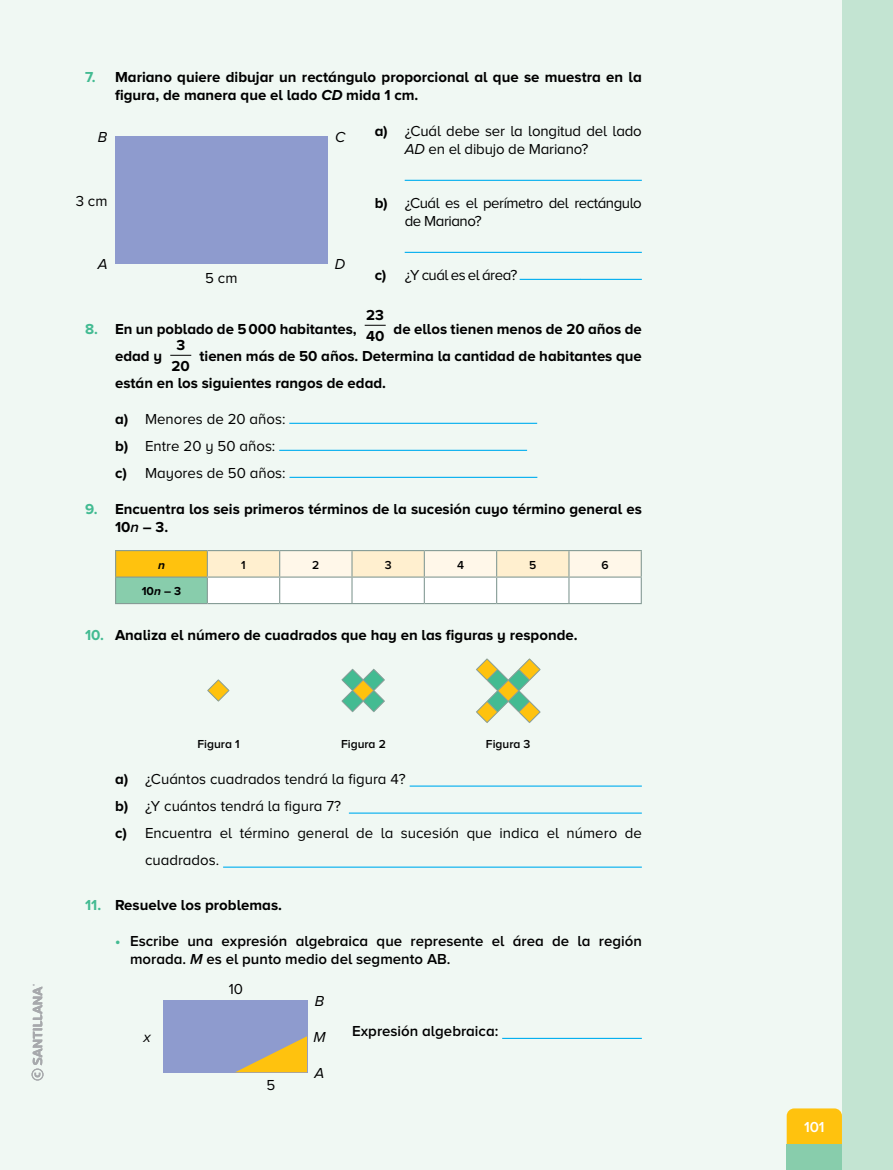
<style>
.page{position:relative;width:893px;height:1170px;background:#fff}
.page>*{position:absolute;margin:0;border:0;box-sizing:border-box;transform-origin:0 0}
.t1{font:700 15px/18px "Proxima Nova A";color:#000}
.t2{font:15px/27px "Proxima Nova A";color:#000}
.t3{font:600 15px/18px "Proxima Nova A";color:#000}
.t4{font:15px/18px "Proxima Nova A";letter-spacing:-.03em;color:#000}
.t5{font:italic 15px "Proxima Nova A";color:#000}
.t6{font:600 15px "Proxima Nova A";color:#fff}
.t7{font:600 12px "Proxima Nova A";color:#000}
.t8{font:700 12px "Proxima Nova A";color:#000}
.t9{font:italic 700 12px "Proxima Nova A";color:#000}
.s1{color:#43bb92}
.s2{font-style:italic}
.s3{font-weight:700}
.s4{font-weight:600;font-style:italic}
.s5{font-weight:700;color:#43bb92}
</style>
<div class="page">
<div style="left:0;top:0;width:893px;height:1169px;background:#f0f8f3"></div>
<div style="left:842px;top:0;width:51px;height:1169px;background:#c3e4d2"></div>
<div style="left:787px;top:1108px;width:55px;height:36px;background:#ffc20e"></div>
<div style="left:787px;top:1144px;width:55px;height:25px;background:#88cdac"></div>
<hr style="left:405px;top:180px;width:237px;height:1px;background:#00aeef">
<hr style="left:405px;top:252px;width:237px;height:1px;background:#00aeef">
<hr style="left:520px;top:279px;width:61px;height:1px;background:#00aeef">
<hr style="left:580px;top:279px;width:62px;height:1px;background:#00aeef">
<div style="left:115px;top:136px;width:213px;height:127px;background:#8e9bce"></div>
<svg style="left:365px;top:325px;width:21px;height:1px"></svg>
<svg style="left:170px;top:355px;width:21px;height:1px"></svg>
<hr style="left:289px;top:423px;width:248px;height:1px;background:#00aeef">
<hr style="left:279px;top:450px;width:248px;height:1px;background:#00aeef">
<hr style="left:289px;top:477px;width:248px;height:1px;background:#00aeef">
<div style="left:116px;top:550px;width:91px;height:27px;background:#ffc20e"></div>
<div style="left:116px;top:577px;width:91px;height:26px;background:#88cdac"></div>
<hr style="left:115px;top:550px;width:92px;height:1px;background:#869c96">
<hr style="left:207px;top:603px;width:73px;height:1px;background:#869c96">
<hr style="left:280px;top:603px;width:72px;height:1px;background:#869c96">
<hr style="left:352px;top:603px;width:72px;height:1px;background:#869c96">
<hr style="left:424px;top:603px;width:73px;height:1px;background:#869c96">
<hr style="left:497px;top:603px;width:72px;height:1px;background:#869c96">
<hr style="left:569px;top:603px;width:73px;height:1px;background:#869c96">
<hr style="left:115px;top:576px;width:92px;height:1px;background:#869c96">
<svg style="left:115px;top:551px;width:1px;height:52px"></svg>
<hr style="left:115px;top:603px;width:92px;height:1px;background:#869c96">
<svg style="left:207px;top:550px;width:435px;height:53px"></svg>
<hr style="left:569px;top:576px;width:73px;height:1px;background:#869c96">
<hr style="left:410px;top:785px;width:232px;height:1px;background:#00aeef">
<hr style="left:349px;top:812px;width:293px;height:1px;background:#00aeef">
<hr style="left:223px;top:866px;width:419px;height:1px;background:#00aeef">
<hr style="left:502px;top:1037px;width:140px;height:1px;background:#00aeef">
<div style="left:163px;top:1000px;width:144px;height:72px;background:#8e9bce"></div>
<svg style="left:236px;top:1036px;width:71px;height:36px"></svg>
<svg style="left:476px;top:658px;width:65px;height:65px"></svg>
<svg style="left:341px;top:668px;width:44px;height:45px"></svg>
<svg style="left:207px;top:679px;width:23px;height:23px"></svg>
<svg style="left:32px;top:984px;width:12px;height:96px"></svg>
<p class="t1" style="left:115px;top:68px;width:528px;text-indent:-30px"><span class="s1">7.</span> Mariano quiere dibujar un rectángulo proporcional al que se muestra en la figura, de manera que el lado <span class="s2">CD</span> mida 1 cm.</p>
<p class="t5" style="left:98px;top:128px;width:11px">B</p>
<p class="t5" style="left:335px;top:128px;width:12px">C</p>
<p class="t2" style="left:76px;top:187px;width:33px">3 cm</p>
<p class="t5" style="left:98px;top:256px;width:11px">A</p>
<p class="t5" style="left:335px;top:256px;width:12px">D</p>
<p class="t2" style="left:205px;top:264px;width:34px">5 cm</p>
<p class="t2" style="left:405px;top:122px;width:239px;line-height:18px;text-indent:-30px"><span class="s3">a)</span> ¿Cuál debe ser la longitud del lado<br><span class="s2">AD</span> en el dibujo de Mariano?</p>
<p class="t4" style="left:405px;top:194px;width:239px;text-indent:-30px"><span class="s3">b)</span> ¿Cuál es el perímetro del rectángulo de Mariano?</p>
<p class="t4" style="left:375px;top:266px;width:144px"><span class="s3">c)</span> ¿Y cuál es el área?</p>
<p class="t1" style="left:366px;top:304px;width:20px;line-height:21px">23<br>40</p>
<p class="t1" style="left:394px;top:320px;width:250px">de ellos tienen menos de 20 años de</p>
<p class="t1" style="left:85px;top:320px;width:273px"><span class="s1">8.</span> En un poblado de 5000 habitantes,</p>
<p class="t1" style="left:115px;top:347px;width:49px">edad y</p>
<p class="t1" style="left:172px;top:334px;width:20px;line-height:21px;text-align:center">3<br>20</p>
<p class="t1" style="left:115px;top:342px;width:528px;line-height:27px;text-indent:84px">tienen más de 50 años. Determina la cantidad de habitantes que están en los siguientes rangos de edad.</p>
<p class="t2" style="left:115px;top:405px;width:172px"><span class="s3">a)</span> Menores de 20 años: <span class="s3">b)</span> Entre 20 y 50 años: <span class="s3">c)</span> Mayores de 50 años:</p>
<p class="t1" style="left:115px;top:500px;width:528px;text-indent:-30px"><span class="s1">9.</span> Encuentra los seis primeros términos de la sucesión cuyo término general es<br>10<span class="s4">n</span> – 3.</p>
<p class="t9" style="left:158px;top:557px;width:8px">n</p>
<p class="t7" style="left:241px;top:557px;width:6px">1</p>
<p class="t7" style="left:312px;top:557px;width:9px">2</p>
<p class="t7" style="left:385px;top:557px;width:8px">3</p>
<p class="t7" style="left:457px;top:557px;width:8px">4</p>
<p class="t7" style="left:529px;top:557px;width:9px">5</p>
<p class="t7" style="left:601px;top:557px;width:9px">6</p>
<p class="t8" style="left:142px;top:584px;width:41px">10<span class="s2">n</span> – 3</p>
<p class="t1" style="left:85px;top:626px;width:494px"><span class="s1">10.</span> Analiza el número de cuadrados que hay en las figuras y responde.</p>
<p class="t7" style="left:197px;top:737px;width:44px">Figura 1</p>
<p class="t7" style="left:341px;top:737px;width:46px">Figura 2</p>
<p class="t7" style="left:486px;top:737px;width:46px">Figura 3</p>
<p class="t2" style="left:115px;top:765px;width:292px"><span class="s3">a)</span> ¿Cuántos cuadrados tendrá la figura 4?</p>
<p class="t2" style="left:115px;top:792px;width:228px"><span class="s3">b)</span> ¿Y cuántos tendrá la figura 7?</p>
<p class="t2" style="left:115px;top:819px;width:528px"><span class="s3">c)</span> Encuentra el término general de la sucesión que indica el número de</p>
<p class="t2" style="left:145px;top:846px;width:76px">cuadrados.</p>
<p class="t1" style="left:85px;top:896px;width:198px"><span class="s1">11.</span> Resuelve los problemas.</p>
<p class="t3" style="left:130px;top:932px;width:513px;text-indent:-15px"><span class="s5">•</span> Escribe una expresión algebraica que represente el área de la región morada. <span class="s2">M</span> es el punto medio del segmento AB.</p>
<p class="t2" style="left:229px;top:975px;width:16px">10</p>
<p class="t5" style="left:315px;top:992px;width:11px">B</p>
<p class="t5" style="left:143px;top:1028px;width:9px">x</p>
<p class="t5" style="left:313px;top:1028px;width:14px">M</p>
<p class="t2" style="left:267px;top:1071px;width:10px">5</p>
<p class="t5" style="left:315px;top:1064px;width:11px">A</p>
<p class="t3" style="left:352px;top:1022px;width:148px">Expresión algebraica:</p>
<p class="t6" style="left:804px;top:1118px;width:22px">101</p>
</div>
